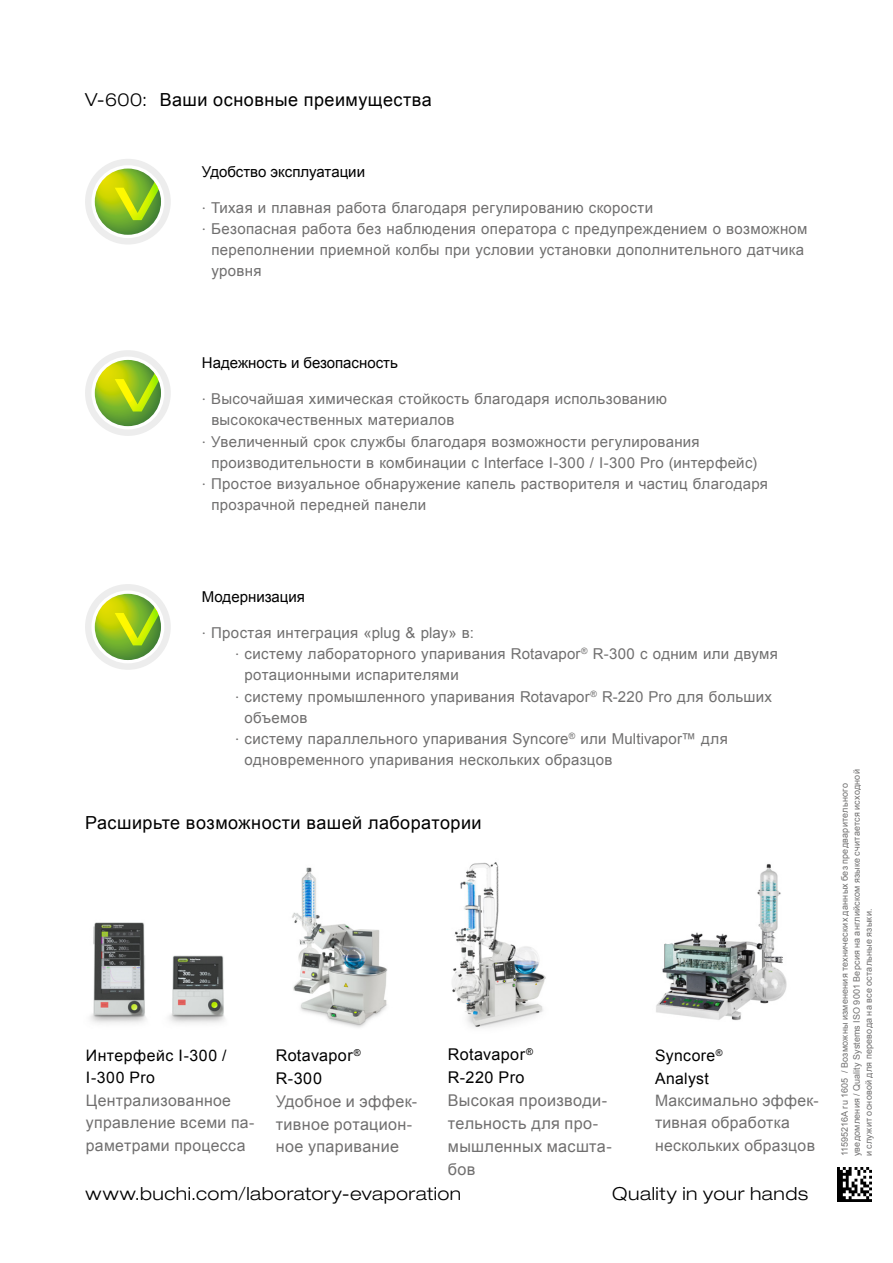
<style>
.page{position:relative;width:893px;height:1263px;background:#fff}
.page>*{position:absolute;margin:0;border:0;box-sizing:border-box;transform-origin:0 0}
.RU_Title{font:18px "Arial";letter-spacing:.025em;color:#000}
.EN_Note_large{font:300 expanded 18px "Helvetica Neue LT Std";letter-spacing:.025em;color:#000}
.EN_Title{font:300 expanded 18px "Helvetica Neue LT Std";color:#000}
.t1{font:16.2px/23px "Arial";letter-spacing:.02em;color:#706f6f}
.t2{font:15.75px/22.4px "Arial";letter-spacing:.02em;color:#706f6f}
.t3{font:15.75px/22.4px "Arial";letter-spacing:.035em;color:#000}
.t4{font:15px/21.3px "Arial";letter-spacing:.02em;color:#706f6f}
.RU_Title_small_down{font:15px "Arial";color:#000}
.RU_Barcode{font:9px/12px "Arial";letter-spacing:.025em;color:#706f6f}
.s1{font-family:"Helvetica Neue LT Std";font-weight:300}
.s2{color:#000}
</style>
<div class="page">
<div style="left:85px;top:159px;width:86px;height:86px;background:#ededed;border-radius:50%"></div>
<svg style="left:91px;top:165px;width:73px;height:73px"></svg>
<svg style="left:95px;top:169px;width:66px;height:66px"></svg>
<svg style="left:110px;top:168px;width:51px;height:67px;background:#a1c642"></svg>
<div style="left:85px;top:350px;width:86px;height:86px;background:#ededed;border-radius:50%"></div>
<div style="left:91px;top:357px;width:73px;height:72px;background:#fff;border-radius:50%"></div>
<svg style="left:95px;top:360px;width:66px;height:66px"></svg>
<svg style="left:110px;top:360px;width:51px;height:66px;background:#a0c53f"></svg>
<div style="left:85px;top:584px;width:86px;height:86px;background:#ededed;border-radius:50%"></div>
<svg style="left:91px;top:590px;width:73px;height:73px"></svg>
<svg style="left:95px;top:594px;width:66px;height:66px"></svg>
<svg style="left:110px;top:594px;width:51px;height:66px;background:#a0c53f"></svg>
<img style="left:838px;top:1167px;width:34px;height:34px">
<img style="left:452px;top:862px;width:94px;height:166px">
<img style="left:292px;top:867px;width:96px;height:161px">
<img style="left:90px;top:922px;width:56px;height:102px">
<img style="left:169px;top:955px;width:56px;height:69px">
<img style="left:656px;top:864px;width:131px;height:157px">
<p class="EN_Title" style="left:85px;top:89px;width:64px">V-600:</p>
<p class="RU_Title" style="left:160px;top:88px;width:274px">Ваши основные преимущества</p>
<p class="RU_Title_small_down" style="left:202px;top:162px;width:165px">Удобство эксплуатации</p>
<p class="t4" style="left:202px;top:197px;width:453px"><span class="s1">∙</span> Тихая и плавная работа благодаря регулированию скорости</p>
<p class="t4" style="left:211px;top:218px;width:598px;text-indent:-9px"><span class="s1">∙</span> Безопасная работа без наблюдения оператора с предупреждением о возможном переполнении приемной колбы при условии установки дополнительного датчика уровня</p>
<p class="RU_Title_small_down" style="left:202px;top:353px;width:197px">Надежность и безопасность</p>
<p class="t4" style="left:211px;top:388px;width:457px;text-indent:-9px"><span class="s1">∙</span> Высочайшая химическая стойкость благодаря использованию высококачественных материалов</p>
<p class="t4" style="left:211px;top:431px;width:547px;text-indent:-9px"><span class="s1">∙</span> Увеличенный срок службы благодаря возможности регулирования производительности в комбинации с Interface I-300 / I-300 Pro (интерфейс)</p>
<p class="t4" style="left:211px;top:473px;width:558px;text-indent:-9px"><span class="s1">∙</span> Простое визуальное обнаружение капель растворителя и частиц благодаря прозрачной передней панели</p>
<p class="RU_Title_small_down" style="left:202px;top:587px;width:105px">Модернизация</p>
<p class="t4" style="left:202px;top:622px;width:274px"><span class="s1">∙</span> Простая интеграция «plug &amp; play» в:</p>
<p class="t4" style="left:244px;top:643px;width:535px;text-indent:-9px"><span class="s1">∙</span> систему лабораторного упаривания Rotavapor<sup>®</sup> R-300 с одним или двумя ротационными испарителями</p>
<p class="t4" style="left:244px;top:686px;width:529px;text-indent:-9px"><span class="s1">∙</span> систему промышленного упаривания Rotavapor<sup>®</sup> R-220 Pro для больших объемов</p>
<p class="t4" style="left:244px;top:728px;width:485px;text-indent:-9px"><span class="s1">∙</span> систему параллельного упаривания Syncore<sup>®</sup> или Multivapor™ для одновременного упаривания нескольких образцов</p>
<p class="RU_Title" style="left:85px;top:811px;width:398px">Расширьте возможности вашей лаборатории</p>
<p class="t1" style="left:448px;top:1043px;width:165px"><span class="s2">Rotavapor</span><sup>®<br></sup><span class="s2">R-220 Pro<br></span>Высокая производи&shy;тельность для про&shy;мышленных масшта&shy;бов</p>
<p class="t1" style="left:276px;top:1044px;width:143px"><span class="s2">Rotavapor</span><sup>®<br></sup><span class="s2">R-300<br></span>Удобное и эффек&shy;тивное ротацион&shy;ное упаривание</p>
<p class="t3" style="left:86px;top:1044px;width:142px">Интерфейс I-300 /<br>I-300 Pro</p>
<p class="t2" style="left:655px;top:1045px;width:165px"><span class="s2">Syncore</span><sup>®<br></sup><span class="s2">Analyst<br></span>Максимально эффек&shy;тивная обработка нескольких образцов</p>
<p class="t2" style="left:86px;top:1089px;width:170px">Централизованное управление всеми па&shy;раметрами процесса</p>
<p class="EN_Note_large" style="left:86px;top:1182px;width:377px">www.buchi.com/laboratory-evaporation</p>
<p class="EN_Note_large" style="left:612px;top:1182px;width:197px">Quality in your hands</p>
<p class="RU_Barcode" style="left:839px;top:1156px;width:388px;rotate:-90deg">11595216A ru 1605 / Возможны изменения технических данных без предварительного уведомления / Quality Systems ISO 9001 Версия на английском языке считается исходной и служит основой для перевода на все остальные языки.</p>
</div>
